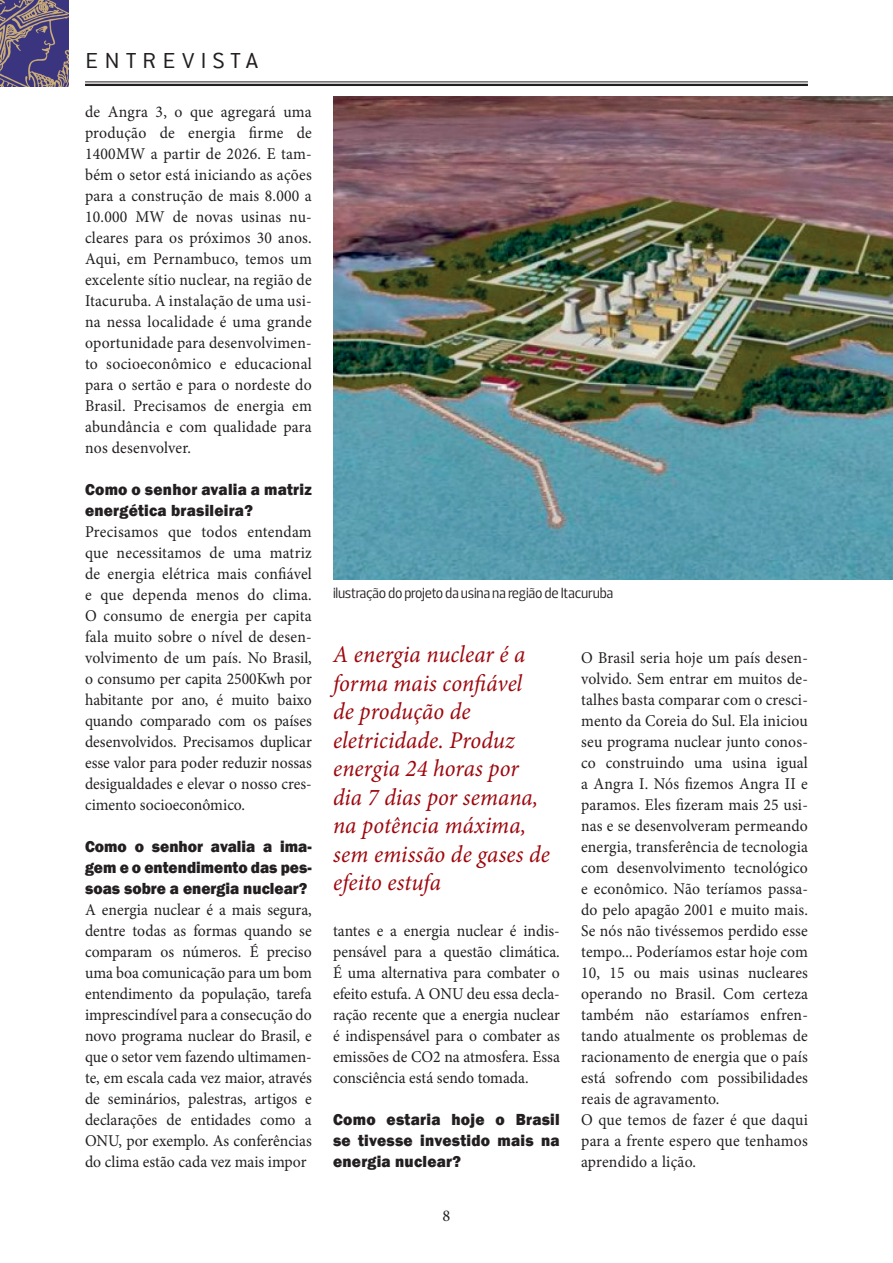
<style>
.page{position:relative;width:893px;height:1263px;background:#fff}
.page>*{position:absolute;margin:0;border:0;box-sizing:border-box;transform-origin:0 0}
.t1{font:italic 24px/28.5px "Minion Pro";letter-spacing:.005em;color:#9d070d;scale:.95 1}
.t2{font:300 24px "Conduit ITC";color:#231f20;scale:1.15 1}
.t3{font:16.5px/21px "Minion Pro";letter-spacing:.005em;color:#231f20;text-align:justify;scale:.95 1}
.t4{font:800 16.5px/21px "Franklin Gothic";letter-spacing:.015em;color:#231f20;text-align:justify;scale:.95 1}
.t5{font:16.5px "Minion Pro";letter-spacing:.005em;color:#231f20}
.t6{font:15px "Prelo Condensed";letter-spacing:-.015em;color:#231f20;scale:1.1 1}
</style>
<div class="page">
<img style="left:0;top:0;width:68px;height:86px">
<hr style="left:85px;top:82px;width:723px;height:1px;background:#231f20">
<hr style="left:85px;top:84px;width:723px;height:2px;background:#231f20">
<img style="left:333px;top:96px;width:560px;height:483px">
<h1 class="t2" style="left:85px;top:47px;width:32px">entr</h1>
<h1 class="t2" style="left:162px;top:47px;width:72px">evi sta</h1>
<p class="t3" style="left:85px;top:101px;width:240px">de Angra 3, o que agregará uma produção de energia firme de 1400MW a partir de 2026. E tam&shy;bém o setor está iniciando as ações para a construção de mais 8.000 a 10.000 MW de novas usinas nu&shy;cleares para os próximos 30 anos.<br>Aqui, em Pernambuco, temos um excelente sítio nuclear, na região de Itacuruba. A instalação de uma usi&shy;na nessa localidade é uma grande oportunidade para desenvolvimen&shy;to socioeconômico e educacional para o sertão e para o nordeste do Brasil. Precisamos de energia em abundância e com qualidade para nos desenvolver.</p>
<p class="t4" style="left:85px;top:479px;width:240px">Como o senhor avalia a matriz energética brasileira?</p>
<p class="t3" style="left:85px;top:521px;width:240px">Precisamos que todos entendam que necessitamos de uma matriz de energia elétrica mais confiável e que dependa menos do clima.<br>O consumo de energia per capita fala muito sobre o nível de desen&shy;volvimento de um país. No Brasil, o consumo per capita 2500Kwh por habitante por ano, é muito baixo quando comparado com os países desenvolvidos. Precisamos duplicar esse valor para poder reduzir nossas desigualdades e elevar o nosso cres&shy;cimento socioeconômico.</p>
<p class="t4" style="left:85px;top:836px;width:240px">Como o senhor avalia a ima&shy;gem e o entendimento das pes&shy;soas sobre a energia nuclear?</p>
<p class="t3" style="left:85px;top:899px;width:240px">A energia nuclear é a mais segura, dentre todas as formas quando se comparam os números. É preciso uma boa comunicação para um bom entendimento da população, tarefa imprescindível para a consecução do novo programa nuclear do Brasil, e que o setor vem fazendo ultimamen&shy;te, em escala cada vez maior, através de seminários, palestras, artigos e declarações de entidades como a ONU, por exemplo. As conferências do clima estão cada vez mais impor</p>
<p class="t6" style="left:333px;top:583px;width:256px">ilustração do projeto da usina na região de Itacuruba</p>
<h1 class="t1" style="left:333px;top:640px;width:230px">A energia nuclear é a forma mais confiável<br>de produção de eletricidade. Produz energia 24 horas por dia 7 dias por semana, na potência máxima, sem emissão de gases de efeito estufa</h1>
<p class="t3" style="left:333px;top:920px;width:240px">tantes e a energia nuclear é indis&shy;pensável para a questão climática.<br>É uma alternativa para combater o efeito estufa. A ONU deu essa decla&shy;ração recente que a energia nuclear é indispensável para o combater as emissões de CO2 na atmosfera. Essa consciência está sendo tomada.</p>
<p class="t4" style="left:333px;top:1109px;width:240px">Como estaria hoje o Brasil se tivesse investido mais na energia nuclear?</p>
<p class="t5" style="left:442px;top:1205px;width:9px">8</p>
<p class="t3" style="left:581px;top:647px;width:240px;text-align:left">O Brasil seria hoje um país desen&shy;volvido. Sem entrar em muitos de&shy;talhes basta comparar com o cresci&shy;mento da Coreia do Sul. Ela iniciou seu programa nuclear junto conos&shy;co construindo uma usina igual a Angra I. Nós fizemos Angra II e paramos. Eles fizeram mais 25 usi&shy;nas e se desenvolveram permeando energia, transferência de tecnologia com desenvolvimento tecnológico e econômico. Não teríamos passa&shy;do pelo apagão 2001 e muito mais.<br>Se nós não tivéssemos perdido esse tempo... Poderíamos estar hoje com<br>10, 15 ou mais usinas nucleares operando no Brasil. Com certeza também não estaríamos enfren&shy;tando atualmente os problemas de racionamento de energia que o país está sofrendo com possibilidades reais de agravamento.<br>O que temos de fazer é que daqui para a frente espero que tenhamos aprendido a lição.</p>
</div>
